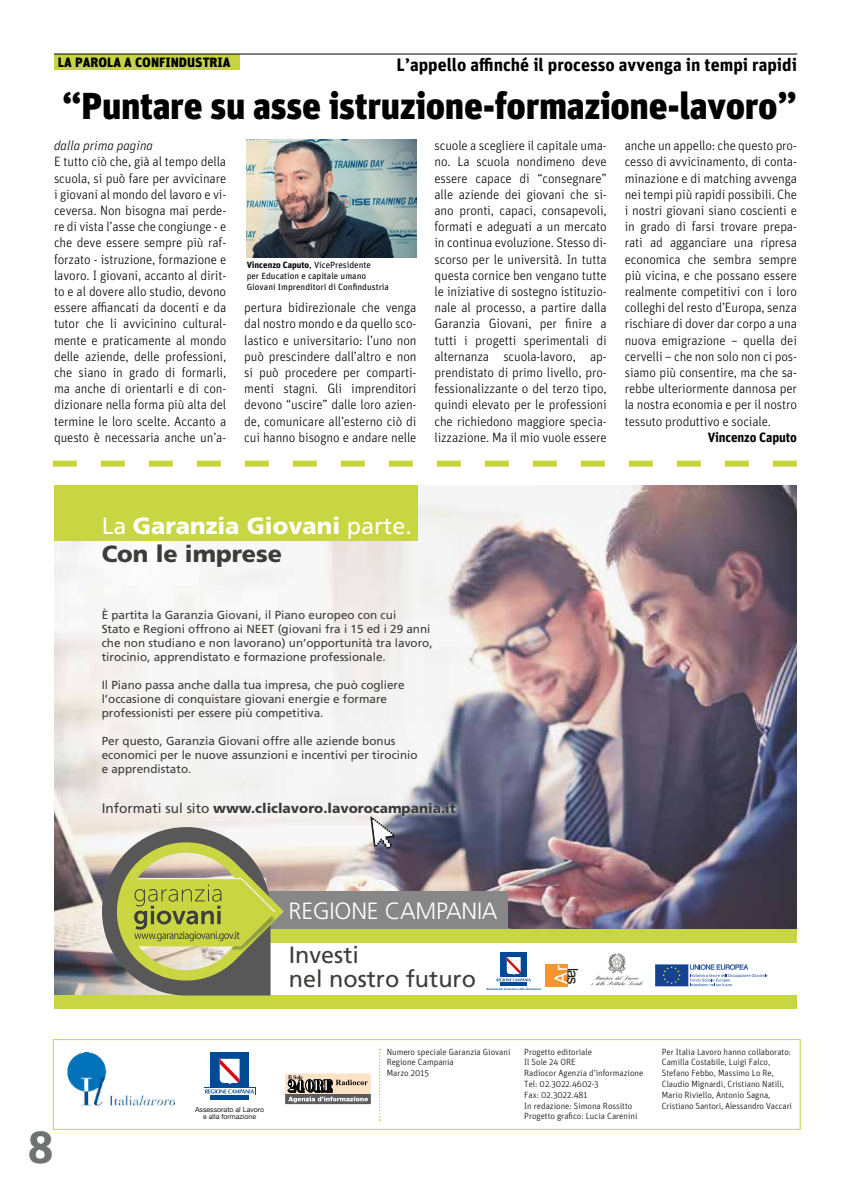
<style>
.page{position:relative;width:851px;height:1191px;background:#fff}
.page>*{position:absolute;margin:0;border:0;box-sizing:border-box;transform-origin:0 0}
.t1{font:700 45px "Unit";color:#707172}
.t2{font:900 37.5px "Unit";letter-spacing:-.01em;color:#000}
.t3{font:300 23.55px "Frutiger";letter-spacing:-.01em;color:#fff}
.t4{font:900 23.4px/28px "Frutiger";color:#fff}
.t5{font:23.4px/23.4px "Frutiger";color:#3c3c3b}
.t6{font:700 18px "Unit";color:#000}
.t7{font:17.7px "Arial";color:#fff}
.t8{font:14.85px "Arial";color:#1d1d1b}
.t9{font:900 13.65px "Frutiger";color:#3c3c3b}
.t10{font:300 13.5px/16.2px "Unit";letter-spacing:-.01em;color:#000;text-align:justify}
.t11{font:900 13.5px "Unit";color:#000}
.t12{font:italic 300 13.5px "Unit";color:#000}
.t13{font:700 13.5px "Unit";letter-spacing:-.01em;color:#000}
.t14{font:11.7px/14.1px "Frutiger";color:#3c3c3b}
.t15{font:300 9px/10.8px "Unit";color:#000}
.t16{font:9px/10.8px "Unit";color:#000}
.t17{font:7.05px/7.1px "Helvetica Neue";color:#1d1d1b;text-align:center}
.t18{font:700 2.85px "Frutiger";color:#004a95}
.s1{font-weight:700}
.s2{font-weight:400}
.s3{color:#3c3c3b}
</style>
<div class="page">
<div style="left:53px;top:1039px;width:747px;height:90px;border:1px solid #c8d43f"></div>
<img style="left:67px;top:1052px;width:107px;height:54px">
<div style="left:285px;top:1073px;width:86px;height:31px;background:#fde2c7"></div>
<div style="left:285px;top:1094px;width:86px;height:10px;background:#5b5b5d"></div>
<svg style="left:288px;top:1075px;width:80px;height:27px"></svg>
<div style="left:54px;top:54px;width:185px;height:16px;background:#c8d43f"></div>
<hr style="left:54px;top:54px;width:743px;height:1px;background:#000">
<svg style="left:53px;top:460px;width:743px;height:6px"></svg>
<svg style="left:379px;top:1048px;width:1px;height:72px"></svg>
<img style="left:54px;top:486px;width:742px;height:509px">
<div style="left:243px;top:929px;width:553px;height:66px;background:#fff"></div>
<div style="left:266px;top:891px;width:242px;height:39px;background:#878787"></div>
<div style="left:54px;top:486px;width:364px;height:54px;background:#c9d643"></div>
<div style="left:54px;top:995px;width:742px;height:13px;background:#c9d643"></div>
<div style="left:270px;top:928px;width:526px;height:14px;background:#c9d643"></div>
<img style="left:160px;top:749px;width:350px;height:121px">
<svg style="left:655px;top:964px;width:112px;height:22px"></svg>
<svg style="left:591px;top:953px;width:51px;height:32px"></svg>
<div style="left:500px;top:952px;width:27px;height:34px;background:#004996"></div>
<svg style="left:496px;top:979px;width:35px;height:3px"></svg>
<svg style="left:496px;top:957px;width:34px;height:24px"></svg>
<div style="left:545px;top:964px;width:22px;height:22px;background:#f49530"></div>
<svg style="left:102px;top:827px;width:182px;height:168px;background:#aaab72"></svg>
<img style="left:246px;top:139px;width:170px;height:119px">
<div style="left:210px;top:1052px;width:38px;height:48px;background:#004995"></div>
<div style="left:204px;top:1087px;width:51px;height:8px;background:#fff"></div>
<svg style="left:205px;top:1093px;width:49px;height:1px"></svg>
<svg style="left:205px;top:1058px;width:49px;height:35px"></svg>
<p class="t11" style="left:58px;top:54px;width:174px">la parola a confindustria</p>
<h3 class="t6" style="left:396px;top:53px;width:402px">L’appello affinché il processo avvenga in tempi rapidi</h3>
<h2 class="t2" style="left:62px;top:83px;width:736px">“Puntare su asse istruzione-formazione-lavoro”</h2>
<p class="t12" style="left:54px;top:138px;width:101px">dalla prima pagina</p>
<p class="t10" style="left:54px;top:153px;width:174px">E tutto ciò che, già al tempo della scuola, si può fare per avvicinare i giovani al mondo del lavoro e vi&shy;ceversa. Non bisogna mai perde&shy;re di vista l’asse che congiunge - e che deve essere sempre più raf&shy;forzato - istruzione, formazione e lavoro. I giovani, accanto al dirit&shy;to e al dovere allo studio, devono essere affiancati da docenti e da tutor che li avvicinino cultural&shy;mente e praticamente al mondo delle aziende, delle professioni, che siano in grado di formarli, ma anche di orientarli e di con&shy;dizionare nella forma più alta del termine le loro scelte. Accanto a questo è necessaria anche un’a-</p>
<p class="t10" style="left:434px;top:137px;width:174px">scuole a scegliere il capitale uma&shy;no. La scuola nondimeno deve essere capace di “consegnare” alle aziende dei giovani che si&shy;ano pronti, capaci, consapevoli, formati e adeguati a un mercato in continua evoluzione. Stesso di&shy;scorso per le università. In tutta questa cornice ben vengano tutte le iniziative di sostegno istituzio&shy;nale al processo, a partire dalla Garanzia Giovani, per finire a tutti i progetti sperimentali di alternanza scuola-lavoro, ap&shy;prendistato di primo livello, pro&shy;fessionalizzante o del terzo tipo, quindi elevato per le professioni che richiedono maggiore specia&shy;lizzazione. Ma il mio vuole essere</p>
<p class="t10" style="left:624px;top:137px;width:174px">anche un appello: che questo pro&shy;cesso di avvicinamento, di conta&shy;minazione e di matching avvenga nei tempi più rapidi possibili. Che i nostri giovani siano coscienti e in grado di farsi trovare prepa&shy;rati ad agganciare una ripresa economica che sembra sempre più vicina, e che possano essere realmente competitivi con i loro colleghi del resto d’Europa, senza rischiare di dover dar corpo a una nuova emigrazione – quella dei cervelli – che non solo non ci pos&shy;siamo più consentire, ma che sa&shy;rebbe ulteriormente dannosa per la nostra economia e per il nostro tessuto produttivo e sociale.</p>
<p class="t16" style="left:247px;top:260px;width:144px"><span class="s1">Vincenzo Caputo</span>, VicePresidente<br>per Education e capitale umano<br>Giovani Imprenditori di Confindustria</p>
<p class="t10" style="left:244px;top:299px;width:174px">pertura bidirezionale che venga dal nostro mondo e da quello sco&shy;lastico e universitario: l’uno non può prescindere dall’altro e non si può procedere per comparti&shy;menti stagni. Gli imprenditori devono “uscire” dalle loro azien&shy;de, comunicare all’esterno ciò di cui hanno bisogno e andare nelle</p>
<p class="t13" style="left:707px;top:429px;width:91px">Vincenzo Caputo</p>
<h3 class="t4" style="left:102px;top:512px;width:311px"><span class="s2">La</span> Garanzia Giovani <span class="s2">parte.<br></span><span class="s3">Con le imprese</span></h3>
<p class="t14" style="left:102px;top:607px;width:332px">È partita la Garanzia Giovani, il Piano europeo con cui<br>Stato e Regioni offrono ai NEET (giovani fra i 15 ed i 29 anni che non studiano e non lavorano) un’opportunità tra lavoro, tirocinio, apprendistato e formazione professionale.</p>
<p class="t14" style="left:102px;top:677px;width:304px">Il Piano passa anche dalla tua impresa, che può cogliere l’occasione di conquistare giovani energie e formare professionisti per essere più competitiva.</p>
<p class="t14" style="left:102px;top:733px;width:317px">Per questo, Garanzia Giovani offre alle aziende bonus economici per le nuove assunzioni e incentivi per tirocinio e apprendistato.</p>
<p class="t9" style="left:102px;top:799px;width:355px"><span class="s2">Informati sul sito</span> www.cliclavoro.lavorocampania.it</p>
<h3 class="t3" style="left:288px;top:897px;width:211px">REGIONE CAMPANIA</h3>
<h3 class="t5" style="left:289px;top:943px;width:189px">Investi<br>nel nostro futuro</h3>
<p class="t18" style="left:486px;top:987px;width:56px">Assessorato al Lavoro e alla formazione</p>
<h3 class="t7" style="left:549px;top:983px;width:20px;rotate:-90deg">Ar</h3>
<p class="t8" style="left:582px;top:967px;width:19px;rotate:90deg">las</p>
<h1 class="t1" style="left:28px;top:1120px;width:28px">8</h1>
<p class="t17" style="left:195px;top:1105px;width:71px">Assessorato al Lavoro e alla formazione</p>
<p class="t15" style="left:386px;top:1046px;width:125px">Numero speciale Garanzia Giovani<br>Regione Campania<br>Marzo 2015</p>
<p class="t15" style="left:524px;top:1046px;width:120px">Progetto editoriale<br>Il Sole 24 ORE<br>Radiocor Agenzia d’informazione<br>Tel: 02.3022.4602-3<br>Fax: 02.3022.481<br>In redazione: Simona Rossitto<br>Progetto grafico: Lucia Carenini</p>
<p class="t15" style="left:661px;top:1046px;width:132px">Per Italia Lavoro hanno collaborato:<br>Camilla Costabile, Luigi Falco, Stefano Febbo, Massimo Lo Re, Claudio Mignardi, Cristiano Natili, Mario Riviello, Antonio Sagna, Cristiano Santori, Alessandro Vaccari</p>
</div>
